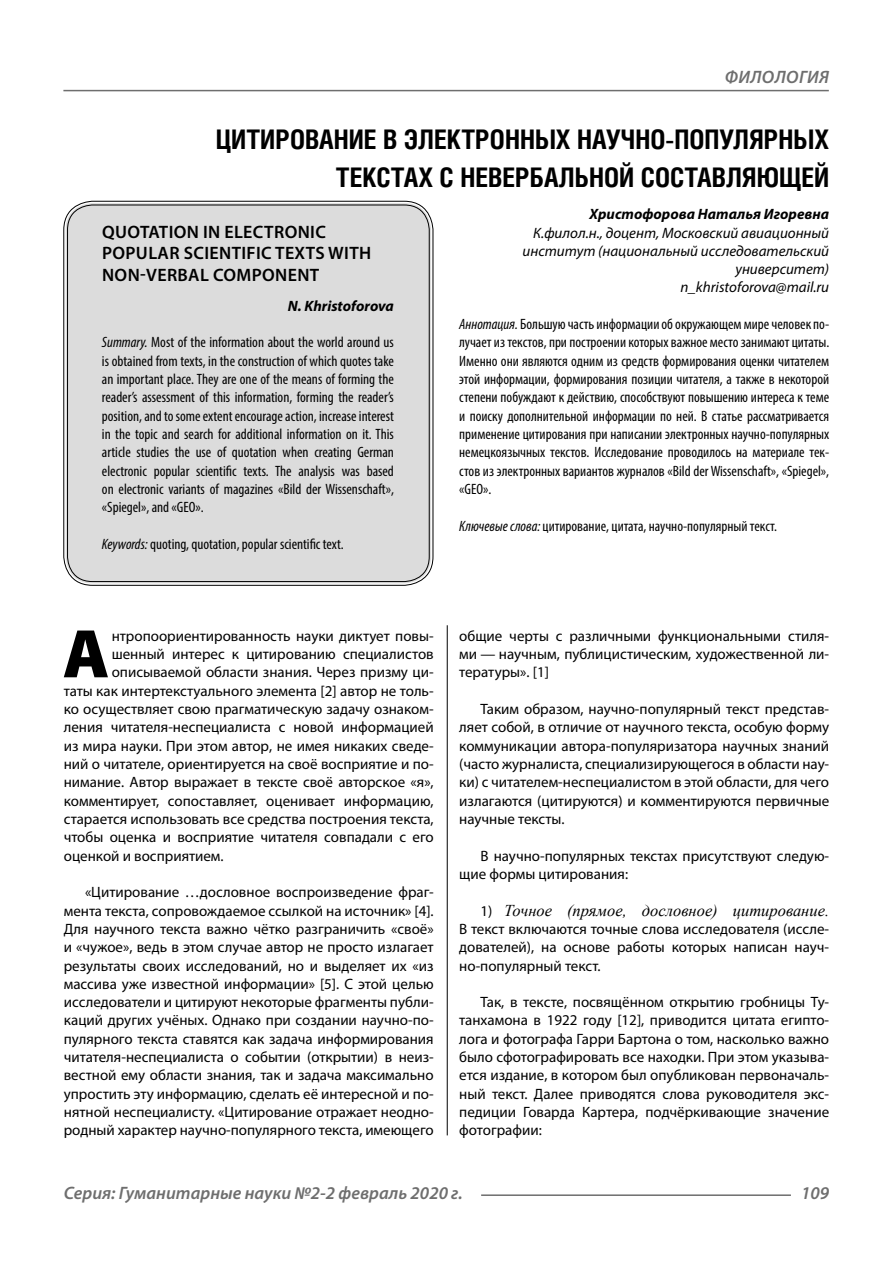
<style>
.page{position:relative;width:893px;height:1263px;background:#fff}
.page>*{position:absolute;margin:0;border:0;box-sizing:border-box;transform-origin:0 0}
.Bukvica{font:900 69.3px "Myriad Pro";color:#000}
.Header{font:700 27px/37.5px "Helios Cond C";color:#000;text-align:right}
.Header-eng{font:600 18px/21.6px "Myriad Pro";letter-spacing:.02em;color:#000}
.t1{font:italic 600 18px "Myriad Pro";color:#6e6e6e}
.Normal{font:italic 16.5px "Times New Roman";color:#000}
.Normal-2{font:15px/18.3px "Myriad Pro";color:#000;text-align:justify}
.Annotation-rus{font:condensed 15px/18.3px "Myriad Pro";color:#000;text-align:justify}
.Bukvica-2{font:15px "Myriad Pro";color:#000}
.Annotation-eng{font:condensed 15px/18.3px "Myriad Pro";color:#000;text-align:justify}
.Author-doc{font:italic 15px/18.3px "Myriad Pro";color:#000;text-align:right}
.Author{font:italic 700 15px "Myriad Pro";color:#000}
.Author-email{font:italic 15px "Myriad Pro";color:#000}
.Author-eng{font:italic 700 15px "Myriad Pro";color:#000}
.s1{font-style:italic}
.s2{font-family:"Myriad Pro";font-style:normal;font-size:15px}
</style>
<div class="page">
<hr style="left:447px;top:128px;width:1px;height:1007px;background:#000">
<div style="left:43px;top:0;width:786px;height:625px;background:#fff"></div>
<div style="left:66px;top:203px;width:365px;height:380px;background:#dcdcdc;border-radius:27px"></div>
<hr style="left:63px;top:90px;width:766px;height:1px;background:#6e6e6e">
<hr style="left:481px;top:1194px;width:310px;height:2px;background:#6e6e6e">
<p class="t1" style="left:725px;top:66px;width:26px">Филология</p>
<p class="Header" style="left:216px;top:120px;width:615px">ЦИТИРОВАНИЕ В ЭЛЕКТРОННЫХ НАУЧНО-ПОПУЛЯРНЫХ<br>ТЕКСТАХ С НЕВЕРБАЛЬНОЙ СОСТАВЛЯЮЩЕЙ</p>
<p class="Author" style="left:589px;top:204px;width:241px">Христофорова Наталья Игоревна</p>
<p class="Author-doc" style="left:523px;top:223px;width:308px">К.филол.н., доцент, Московский авиационный институт (национальный исследовательский университет)</p>
<p class="Author-email" style="left:680px;top:278px;width:150px">n_khristoforova@mail.ru</p>
<p class="Annotation-rus" style="left:459px;top:315px;width:371px"><span class="s1">Аннотация.</span> Большую часть информации об окружающем мире человек по&shy;лучает из текстов, при построении которых важное место занимают цитаты.<br>Именно они являются одним из средств формирования оценки читателем этой информации, формирования позиции читателя, а также в некоторой степени побуждают к действию, способствуют повышению интереса к теме и поиску дополнительной информации по ней. В статье рассматривается применение цитирования при написании электронных научно-популярных немецкоязычных текстов. Исследование проводилось на материале тек&shy;стов из электронных вариантов журналов «Bild der Wissenschaft», «Spiegel», «GEO».</p>
<p class="Annotation-rus" style="left:459px;top:516px;width:319px"><span class="s1">Ключевые слова:</span> цитирование, цитата, научно-популярный текст.</p>
<p class="Header-eng" style="left:102px;top:220px;width:271px">QUOTATION IN ELECTRONIC<br>POPULAR SCIENTIFIC TEXTS WITH<br>NON-VERBAL COMPONENT</p>
<p class="Author-eng" style="left:288px;top:296px;width:108px">N. Khristoforova</p>
<p class="Annotation-eng" style="left:102px;top:333px;width:294px"><span class="s1">Summary.</span> Most of the information about the world around us is obtained from texts, in the construction of which quotes take an important place. They are one of the means of forming the reader’s assessment of this information, forming the reader’s position, and to some extent encourage action, increase interest in the topic and search for additional information on it. This article studies the use of quotation when creating German electronic popular scientific texts. The analysis was based on electronic variants of magazines «Bild der Wissenschaft», «Spiegel», and «GEO».</p>
<p class="Annotation-eng" style="left:102px;top:535px;width:243px"><span class="s1">Keywords:</span> quoting, quotation, popular scientific text.</p>
<p class="Bukvica" style="left:63px;top:608px;width:48px">А</p>
<p class="Bukvica-2" style="left:112px;top:626px;width:323px">нтропоориентированность науки диктует повы-</p>
<p class="Bukvica-2" style="left:112px;top:645px;width:324px">шенный интерес к цитированию специалистов</p>
<p class="Bukvica-2" style="left:112px;top:663px;width:323px">описываемой области знания. Через призму ци-</p>
<p class="Bukvica-2" style="left:64px;top:681px;width:371px">таты как интертекстуального элемента [2] автор не толь-</p>
<p class="Bukvica-2" style="left:64px;top:700px;width:371px">ко осуществляет свою прагматическую задачу ознаком-</p>
<p class="Bukvica-2" style="left:64px;top:718px;width:371px">ления читателя-неспециалиста с новой информацией</p>
<p class="Bukvica-2" style="left:64px;top:736px;width:371px">из мира науки. При этом автор, не имея никаких сведе-</p>
<p class="Bukvica-2" style="left:64px;top:755px;width:371px">ний о читателе, ориентируется на своё восприятие и по-</p>
<p class="Bukvica-2" style="left:64px;top:773px;width:371px">нимание. Автор выражает в тексте своё авторское «я»,</p>
<p class="Bukvica-2" style="left:64px;top:791px;width:371px">комментирует, сопоставляет, оценивает информацию,</p>
<p class="Bukvica-2" style="left:64px;top:810px;width:371px">старается использовать все средства построения текста,</p>
<p class="Bukvica-2" style="left:64px;top:828px;width:371px">чтобы оценка и восприятие читателя совпадали с его</p>
<p class="Bukvica-2" style="left:64px;top:846px;width:161px">оценкой и восприятием.</p>
<p class="Normal-2" style="left:64px;top:883px;width:371px;text-indent:21px">«Цитирование …дословное воспроизведение фраг&shy;мента текста, сопровождаемое ссылкой на источник» [4].<br>Для научного текста важно чётко разграничить «своё» и «чужое», ведь в этом случае автор не просто излагает результаты своих исследований, но и выделяет их «из массива уже известной информации» [5]. С этой целью исследователи и цитируют некоторые фрагменты публи&shy;каций других учёных. Однако при создании научно-по&shy;пулярного текста ставятся как задача информирования читателя-неспециалиста о событии (открытии) в неиз&shy;вестной ему области знания, так и задача максимально упростить эту информацию, сделать её интересной и по&shy;нятной неспециалисту. «Цитирование отражает неодно&shy;родный характер научно-популярного текста, имеющего</p>
<p class="Normal-2" style="left:459px;top:626px;width:371px">общие черты с различными функциональными стиля&shy;ми — научным, публицистическим, художественной ли&shy;тературы». [1]</p>
<p class="Normal-2" style="left:459px;top:699px;width:371px;text-indent:21px">Таким образом, научно-популярный текст представ&shy;ляет собой, в отличие от научного текста, особую форму коммуникации автора-популяризатора научных знаний (часто журналиста, специализирующегося в области нау&shy;ки) с читателем-неспециалистом в этой области, для чего излагаются (цитируются) и комментируются первичные научные тексты.</p>
<p class="Normal-2" style="left:459px;top:846px;width:371px;text-indent:21px">В научно-популярных текстах присутствуют следую&shy;щие формы цитирования:</p>
<p class="Normal" style="left:480px;top:899px;width:350px"><span class="s2">1)</span> Точное (прямое, дословное) цитирование.</p>
<p class="Normal-2" style="left:459px;top:919px;width:371px">В текст включаются точные слова исследователя (иссле&shy;дователей), на основе работы которых написан науч&shy;но-популярный текст.</p>
<p class="Normal-2" style="left:459px;top:993px;width:371px;text-indent:21px">Так, в тексте, посвящённом открытию гробницы Ту&shy;танхамона в 1922 году [12], приводится цитата египто&shy;лога и фотографа Гарри Бартона о том, насколько важно было сфотографировать все находки. При этом указыва&shy;ется издание, в котором был опубликован первоначаль&shy;ный текст. Далее приводятся слова руководителя экс&shy;педиции Говарда Картера, подчёркивающие значение фотографии:</p>
<p class="t1" style="left:64px;top:1182px;width:400px">Серия: Гуманитарные науки №2-2 февраль 2020 г.</p>
<p class="t1" style="left:801px;top:1182px;width:30px">109</p>
</div>
